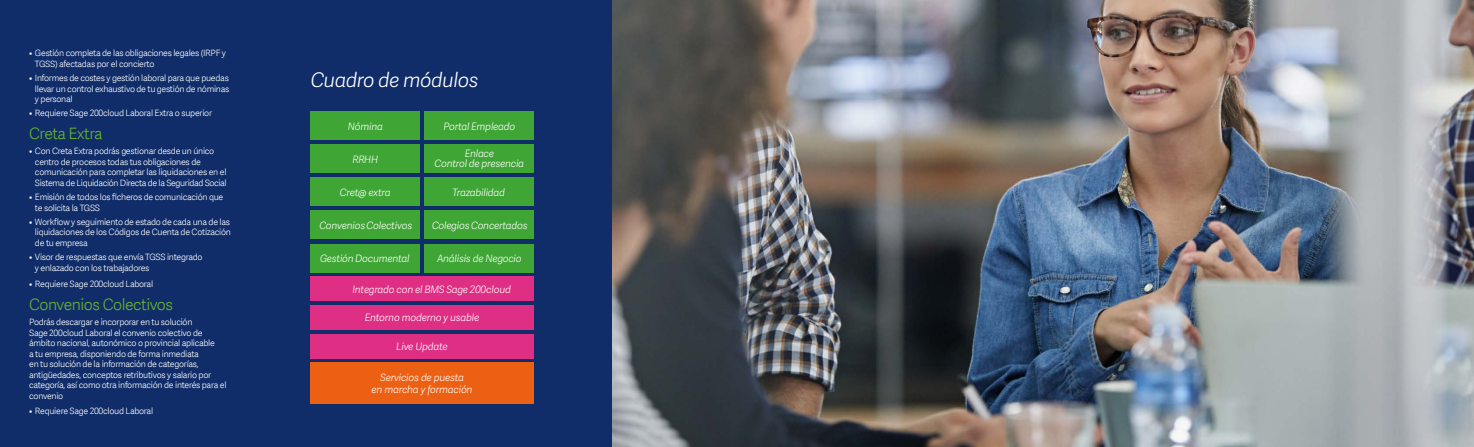
<style>
.page{position:relative;width:1474px;height:447px;background:#fff}
.page>*{position:absolute;margin:0;border:0;box-sizing:border-box;transform-origin:0 0}
.t1{font:italic 20.12px "Adelle Sans SAGE Lt";letter-spacing:-.025em;color:#fff}
.t2{font:15.75px "Adelle Sans SAGE Lt";letter-spacing:-.03em;color:#65b32e}
.t3{font:italic 10.24px/12.2px "Adelle Sans SAGE Lt";letter-spacing:-.02em;color:#fff;text-align:center}
.t4{font:8.75px/10.5px "Adelle Sans SAGE Lt";letter-spacing:-.03em;color:#fff}
</style>
<div class="page">
<div style="left:0;top:0;width:737px;height:446px;background:#102d69"></div>
<img style="left:612px;top:0;width:861px;height:446px">
<div style="left:310px;top:276px;width:223px;height:25px;background:#df2f85"></div>
<div style="left:310px;top:305px;width:223px;height:24px;background:#df2f85"></div>
<div style="left:310px;top:333px;width:223px;height:25px;background:#df2f85"></div>
<div style="left:310px;top:362px;width:223px;height:41px;background:#eb6012"></div>
<div style="left:310px;top:144px;width:110px;height:29px;background:#3fa535"></div>
<div style="left:424px;top:144px;width:110px;height:29px;background:#3fa535"></div>
<div style="left:310px;top:111px;width:110px;height:29px;background:#3fa535"></div>
<div style="left:424px;top:111px;width:110px;height:29px;background:#3fa535"></div>
<div style="left:310px;top:177px;width:110px;height:29px;background:#3fa535"></div>
<div style="left:424px;top:177px;width:110px;height:29px;background:#3fa535"></div>
<div style="left:310px;top:210px;width:110px;height:29px;background:#3fa535"></div>
<div style="left:424px;top:210px;width:110px;height:29px;background:#3fa535"></div>
<div style="left:310px;top:243px;width:110px;height:29px;background:#3fa535"></div>
<div style="left:424px;top:243px;width:110px;height:29px;background:#3fa535"></div>
<p class="t4" style="left:35px;top:48px;width:193px;text-indent:-6px">• Gestión completa de las obligaciones legales (IRPF y<br>TGSS) afectadas por el concierto</p>
<p class="t4" style="left:35px;top:72px;width:196px;text-align:justify;text-indent:-6px">• Informes de costes y gestión laboral para que puedas llevar un control exhaustivo de tu gestión de nóminas y personal</p>
<p class="t4" style="left:29px;top:108px;width:184px">• Requiere Sage 200cloud Laboral Extra o superior</p>
<h2 class="t2" style="left:29px;top:122px;width:75px">Creta Extra</h2>
<p class="t4" style="left:35px;top:146px;width:193px;text-indent:-6px">• Con Creta Extra podrás gestionar desde un único centro de procesos todas tus obligaciones de comunicación para completar las liquidaciones en el Sistema de Liquidación Directa de la Seguridad Social</p>
<p class="t4" style="left:35px;top:191px;width:190px;text-indent:-6px">• Emisión de todos los ficheros de comunicación que te solicita la TGSS</p>
<p class="t4" style="left:35px;top:216px;width:197px;text-align:justify;text-indent:-6px">• Workflow y seguimiento de estado de cada una de las liquidaciones de los Códigos de Cuenta de Cotización de tu empresa</p>
<p class="t4" style="left:35px;top:251px;width:169px;text-indent:-6px">• Visor de respuestas que envía TGSS integrado y enlazado con los trabajadores</p>
<p class="t4" style="left:29px;top:278px;width:125px">• Requiere Sage 200cloud Laboral</p>
<h2 class="t2" style="left:29px;top:293px;width:145px">Convenios Colectivos</h2>
<p class="t4" style="left:29px;top:316px;width:199px">Podrás descargar e incorporar en tu solución<br>Sage 200cloud Laboral el convenio colectivo de ámbito nacional, autonómico o provincial aplicable<br>a tu empresa, disponiendo de forma inmediata<br>en tu solución de la información de categorías, antigüedades, conceptos retributivos y salario por categoría, así como otra información de interés para el convenio</p>
<p class="t4" style="left:29px;top:405px;width:125px">• Requiere Sage 200cloud Laboral</p>
<h1 class="t1" style="left:311px;top:65px;width:169px">Cuadro de módulos</h1>
<p class="t3" style="left:348px;top:119px;width:37px">Nómina</p>
<p class="t3" style="left:443px;top:119px;width:73px">Portal Empleado</p>
<p class="t3" style="left:352px;top:152px;width:27px">RRHH</p>
<p class="t3" style="left:434px;top:147px;width:91px;line-height:10.5px">Enlace<br>Control de presencia</p>
<p class="t3" style="left:340px;top:185px;width:52px">Cret@ extra</p>
<p class="t3" style="left:452px;top:185px;width:54px">Trazabilidad</p>
<p class="t3" style="left:319px;top:218px;width:94px">Convenios Colectivos</p>
<p class="t3" style="left:432px;top:218px;width:97px">Colegios Concertados</p>
<p class="t3" style="left:320px;top:251px;width:91px">Gestión Documental</p>
<p class="t3" style="left:437px;top:251px;width:86px">Análisis de Negocio</p>
<p class="t3" style="left:352px;top:282px;width:160px">Integrado con el BMS Sage 200cloud</p>
<p class="t3" style="left:365px;top:311px;width:116px">Entorno moderno y usable</p>
<p class="t3" style="left:396px;top:339px;width:53px">Live Update</p>
<p class="t3" style="left:371px;top:370px;width:102px">Servicios de puesta<br>en marcha y formación</p>
</div>
